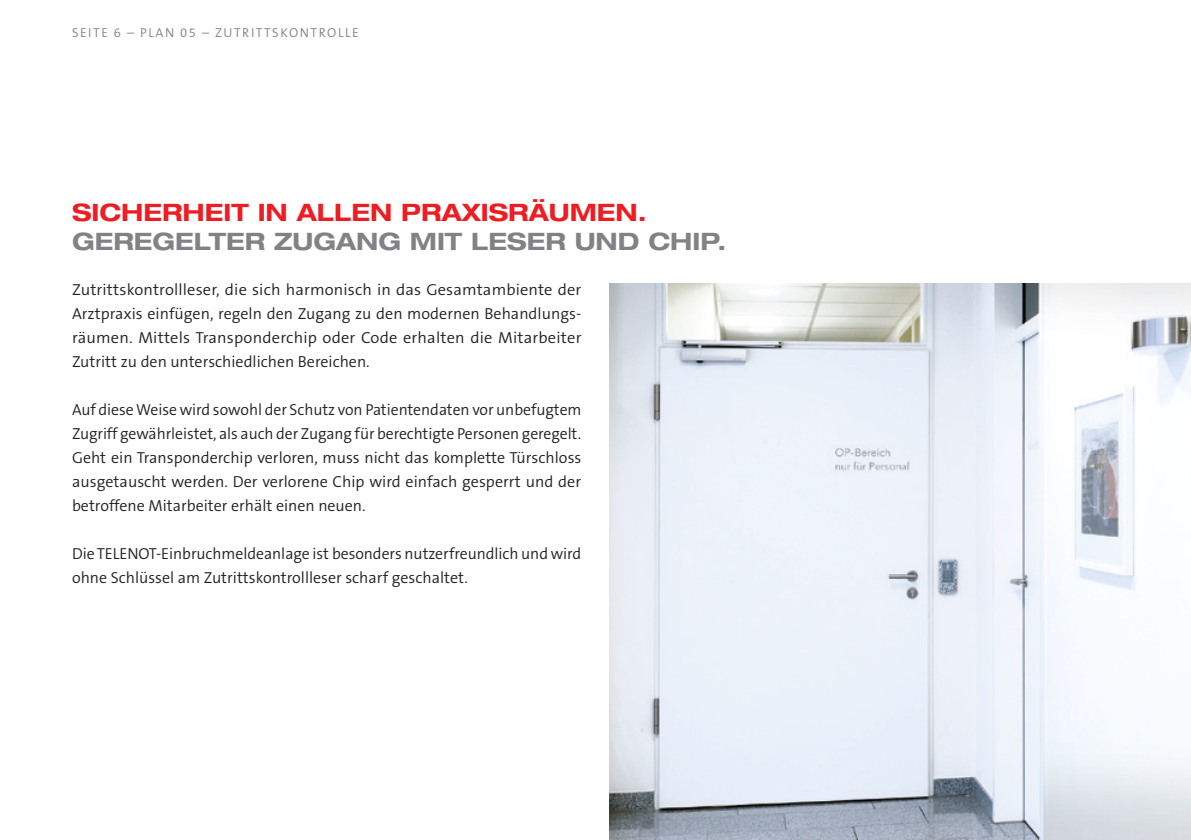
<style>
.page{position:relative;width:1191px;height:840px;background:#fff}
.page>*{position:absolute;margin:0;border:0;box-sizing:border-box;transform-origin:0 0}
.Headline{font:700 expanded 24px "Helvetica Neue LT Pro";color:#808285}
.Headline-2{font:700 expanded 24px "Helvetica Neue LT Pro";color:#ee1d23}
.Copy{font:300 16px/24px "The Sans B4";color:#231f20;text-align:justify}
.Copy-2{font:300 13px "The Sans B4";letter-spacing:.12em;color:#808285}
</style>
<div class="page">
<img style="left:609px;top:283px;width:582px;height:556px">
<p class="Copy-2" style="left:72px;top:26px;width:288px">SEITE 6 – PLAN 05 – ZUTRITTSKONTROLLE</p>
<p class="Headline-2" style="left:72px;top:198px;width:576px">SICHERHEIT IN ALLEN PRAXISRÄUMEN.</p>
<p class="Headline" style="left:72px;top:226px;width:656px">GEREGELTER ZUGANG MIT LESER UND CHIP.</p>
<p class="Copy" style="left:72px;top:278px;width:511px">Zutrittskontrollleser, die sich harmonisch in das Gesamtambiente der Arztpraxis einfügen, regeln den Zugang zu den modernen Behandlungs&shy;räumen. Mittels Transponderchip oder Code erhalten die Mitarbeiter Zutritt zu den unterschiedlichen Bereichen.</p>
<p class="Copy" style="left:72px;top:398px;width:511px">Auf diese Weise wird sowohl der Schutz von Patientendaten vor unbefugtem Zugriff gewährleistet, als auch der Zugang für berechtigte Personen geregelt.<br>Geht ein Transponderchip verloren, muss nicht das komplette Türschloss ausgetauscht werden. Der verlorene Chip wird einfach gesperrt und der betroffene Mitarbeiter erhält einen neuen.</p>
<p class="Copy" style="left:72px;top:542px;width:511px">Die TELENOT-Einbruchmeldeanlage ist besonders nutzerfreundlich und wird ohne Schlüssel am Zutrittskontrollleser scharf geschaltet.</p>
</div>
